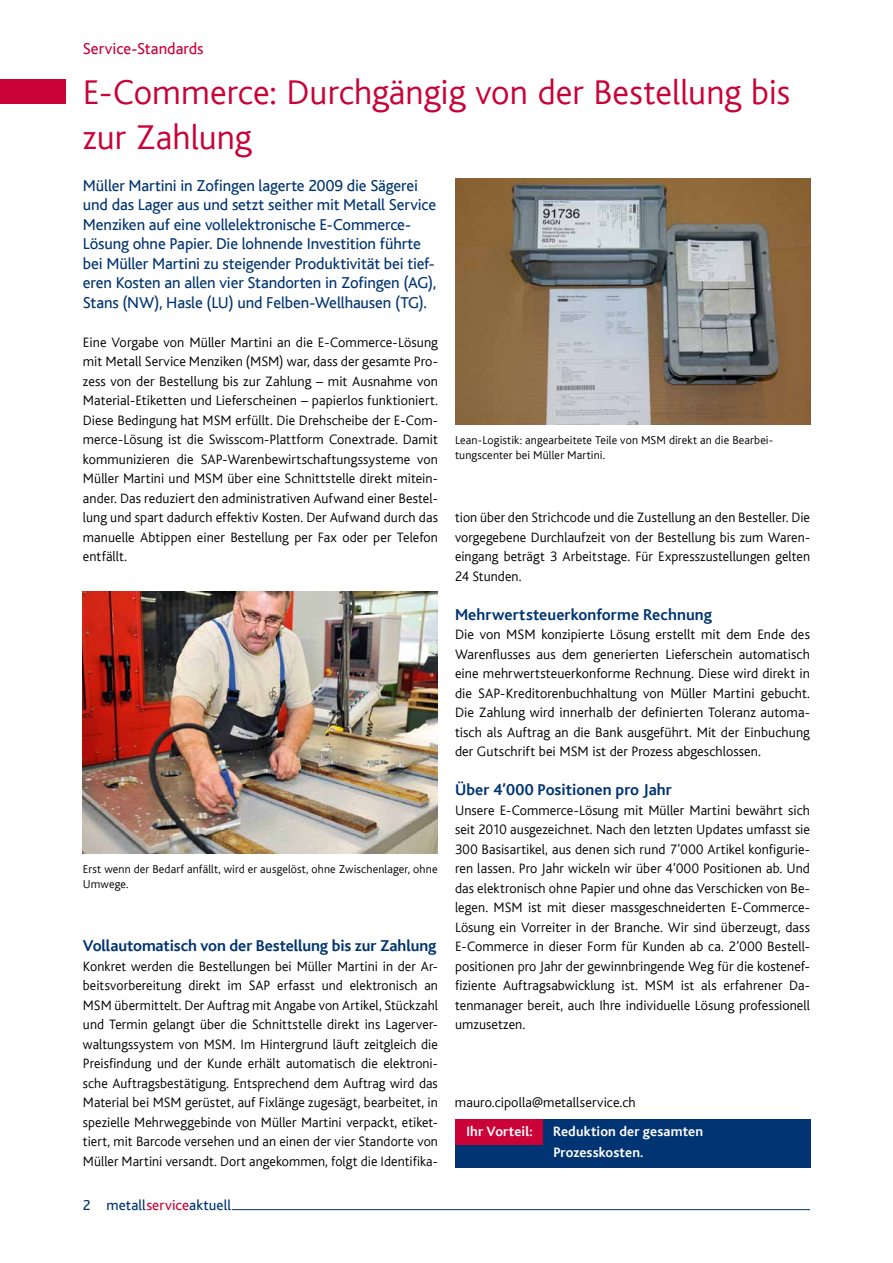
<style>
.page{position:relative;width:893px;height:1263px;background:#fff}
.page>*{position:absolute;margin:0;border:0;box-sizing:border-box;transform-origin:0 0}
.t1{font:300 36px/45px "Kl Bliss";color:#ca0237}
.t2{font:16.5px/19.5px "Kl Bliss";letter-spacing:-.01em;color:#003472}
.t3{font:700 16.5px "Kl Bliss";color:#003472}
.t4{font:16.5px "Kl Bliss";color:#ca0237}
.t5{font:15px "Kl Bliss";letter-spacing:.005em;color:#003472}
.t6{font:300 14.25px/19.5px "Kl Bliss";letter-spacing:.005em;color:#000;text-align:justify}
.t7{font:700 14.25px/21px "Kl Bliss";letter-spacing:.01em;color:#fff}
.t8{font:300 12px/15px "Kl Bliss";letter-spacing:.01em;color:#000}
.s1{color:#ca0237}
</style>
<div class="page">
<hr style="left:232px;top:1209px;width:578px;height:1px;background:#003472">
<div style="left:0;top:79px;width:66px;height:25px;background:#ca0237"></div>
<div style="left:455px;top:1119px;width:355px;height:49px;background:#003472"></div>
<div style="left:455px;top:1119px;width:87px;height:25px;background:#ca0237"></div>
<img style="left:83px;top:591px;width:355px;height:263px">
<img style="left:455px;top:179px;width:355px;height:245px">
<p class="t4" style="left:83px;top:40px;width:122px">Service-Standards</p>
<h1 class="t1" style="left:83px;top:70px;width:709px">E-Commerce: Durchgängig von der Bestellung bis zur Zahlung</h1>
<p class="t2" style="left:83px;top:176px;width:355px">Müller Martini in Zofingen lagerte 2009 die Sägerei und das Lager aus und setzt seither mit Metall Service Menziken auf eine vollelektronische E-Commerce-Lösung ohne Papier. Die lohnende Investition führte bei Müller Martini zu steigender Produktivität bei tief&shy;eren Kosten an allen vier Standorten in Zofingen (AG), Stans (NW), Hasle (LU) und Felben-Wellhausen (TG).</p>
<p class="t6" style="left:83px;top:332px;width:357px">Eine Vorgabe von Müller Martini an die E-Commerce-Lösung mit Metall Service Menziken (MSM) war, dass der gesamte Pro&shy;zess von der Bestellung bis zur Zahlung – mit Ausnahme von Material-Etiketten und Lieferscheinen – papierlos funktioniert.<br>Diese Bedingung hat MSM erfüllt. Die Drehscheibe der E-Com&shy;merce-Lösung ist die Swisscom-Plattform Conextrade. Damit kommunizieren die SAP-Warenbewirtschaftungssysteme von Müller Martini und MSM über eine Schnittstelle direkt mitein&shy;ander. Das reduziert den administrativen Aufwand einer Bestel&shy;lung und spart dadurch effektiv Kosten. Der Aufwand durch das manuelle Abtippen einer Bestellung per Fax oder per Telefon entfällt.</p>
<p class="t8" style="left:83px;top:862px;width:356px">Erst wenn der Bedarf anfällt, wird er ausgelöst, ohne Zwischenlager, ohne<br>Umwege.</p>
<p class="t3" style="left:83px;top:937px;width:355px">Vollautomatisch von der Bestellung bis zur Zahlung</p>
<p class="t6" style="left:83px;top:956px;width:357px">Konkret werden die Bestellungen bei Müller Martini in der Ar&shy;beitsvorbereitung direkt im SAP erfasst und elektronisch an MSM übermittelt. Der Auftrag mit Angabe von Artikel, Stückzahl und Termin gelangt über die Schnittstelle direkt ins Lagerver&shy;waltungssystem von MSM. Im Hintergrund läuft zeitgleich die Preisfindung und der Kunde erhält automatisch die elektroni&shy;sche Auftragsbestätigung. Entsprechend dem Auftrag wird das Material bei MSM gerüstet, auf Fixlänge zugesägt, bearbeitet, in spezielle Mehrweggebinde von Müller Martini verpackt, etiket&shy;tiert, mit Barcode versehen und an einen der vier Standorte von Müller Martini versandt. Dort angekommen, folgt die Identifika-</p>
<p class="t5" style="left:83px;top:1197px;width:150px">2 metall<span class="s1">service</span>aktuell</p>
<p class="t8" style="left:455px;top:433px;width:320px">Lean-Logistik: angearbeitete Teile von MSM direkt an die Bearbei&shy;tungscenter bei Müller Martini.</p>
<p class="t6" style="left:455px;top:508px;width:357px">tion über den Strichcode und die Zustellung an den Besteller. Die vorgegebene Durchlaufzeit von der Bestellung bis zum Waren&shy;eingang beträgt 3 Arbeitstage. Für Expresszustellungen gelten 24 Stunden.</p>
<p class="t3" style="left:455px;top:606px;width:259px">Mehrwertsteuerkonforme Rechnung</p>
<p class="t6" style="left:455px;top:625px;width:357px">Die von MSM konzipierte Lösung erstellt mit dem Ende des Warenflusses aus dem generierten Lieferschein automatisch eine mehrwertsteuerkonforme Rechnung. Diese wird direkt in die SAP-Kreditorenbuchhaltung von Müller Martini gebucht.<br>Die Zahlung wird innerhalb der definierten Toleranz automa&shy;tisch als Auftrag an die Bank ausgeführt. Mit der Einbuchung der Gutschrift bei MSM ist der Prozess abgeschlossen.</p>
<p class="t3" style="left:455px;top:781px;width:218px">Über 4’000 Positionen pro Jahr</p>
<p class="t6" style="left:455px;top:800px;width:357px">Unsere E-Commerce-Lösung mit Müller Martini bewährt sich seit 2010 ausgezeichnet. Nach den letzten Updates umfasst sie 300 Basisartikel, aus denen sich rund 7’000 Artikel konfigurie&shy;ren lassen. Pro Jahr wickeln wir über 4’000 Positionen ab. Und das elektronisch ohne Papier und ohne das Verschicken von Be&shy;legen. MSM ist mit dieser massgeschneiderten E-Commerce-Lösung ein Vorreiter in der Branche. Wir sind überzeugt, dass E-Commerce in dieser Form für Kunden ab ca. 2’000 Bestell&shy;positionen pro Jahr der gewinnbringende Weg für die kostenef&shy;fiziente Auftragsabwicklung ist. MSM ist als erfahrener Da&shy;tenmanager bereit, auch Ihre individuelle Lösung professionell umzusetzen.</p>
<p class="t6" style="left:455px;top:1093px;width:182px">mauro.cipolla@metallservice.ch</p>
<p class="t7" style="left:466px;top:1121px;width:68px">Ihr Vorteil:</p>
<p class="t7" style="left:553px;top:1121px;width:151px">Reduktion der gesamten<br>Prozesskosten.</p>
</div>
